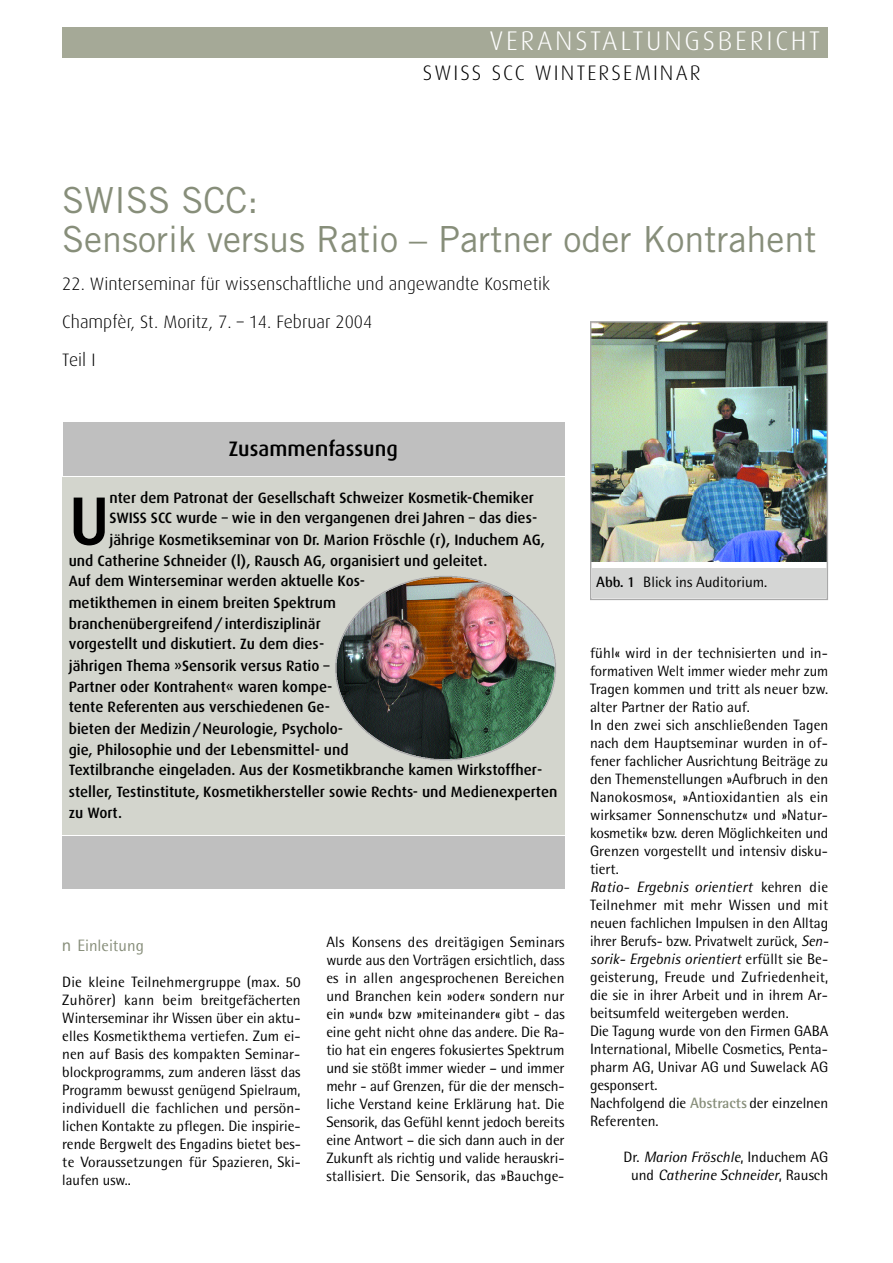
<style>
.page{position:relative;width:893px;height:1263px;background:#fff}
.page>*{position:absolute;margin:0;border:0;box-sizing:border-box;transform-origin:0 0}
.t1{font:500 68.4px "Dax";color:#000}
.t2{font:36px/38.1px "Trade Gothic";color:#878e7a}
.t3{font:300 27px "Dax";color:#fff}
.t4{font:300 21px "Dax";letter-spacing:.1em;color:#000}
.t5{font:500 21px "Dax";color:#000}
.t6{font:300 18px/38.4px "Dax";color:#000}
.t7{font:16.5px "Rotis Semi Sans";color:#878e7a}
.t8{font:15px/18px "Rotis Semi Sans";color:#000;text-align:justify}
.t9{font:500 15px "Dax";color:#000}
.t10{font:italic 15px/18px "Rotis Semi Sans";color:#000;text-align:center}
.s1{font-family:"Geneva";font-size:15px}
.s2{font-weight:700}
.s3{font-style:italic}
.s4{font-weight:700;color:#878e7a}
.s5{font-style:normal}
</style>
<div class="page">
<div style="left:62px;top:27px;width:766px;height:30px;background:#a5a997"></div>
<div style="left:63px;top:423px;width:501px;height:53px;background:#bfbfbf"></div>
<div style="left:62px;top:836px;width:502px;height:53px;background:#bfbfbf"></div>
<div style="left:62px;top:477px;width:502px;height:357px;background:#d3d5cd"></div>
<img style="left:335px;top:576px;width:221px;height:185px">
<img style="left:590px;top:321px;width:238px;height:279px">
<div style="left:592px;top:568px;width:234px;height:30px;background:#d5d6d5"></div>
<h3 class="t3" style="left:489px;top:29px;width:332px">V E R A N STA LT U N G S B E R I C H T</h3>
<h3 class="t4" style="left:423px;top:63px;width:279px">SW I SS SCC WINTERSEMINAR</h3>
<h2 class="t2" style="left:62px;top:185px;width:755px">SWISS SCC:<br>Sensorik versus Ratio – Partner oder Kontrahent</h2>
<p class="t6" style="left:62px;top:265px;width:489px">22. Winterseminar für wissenschaftliche und angewandte Kosmetik<br>Champfèr, St. Moritz, 7. – 14. Februar 2004<br>Teil I</p>
<h3 class="t5" style="left:229px;top:439px;width:171px">Zusammenfassung</h3>
<p class="t9" style="left:109px;top:491px;width:426px">nter dem Patronat der Gesellschaft Schweizer Kosmetik-Chemiker</p>
<p class="t9" style="left:109px;top:512px;width:429px">SWISS SCC wurde – wie in den vergangenen drei Jahren – das dies-</p>
<p class="t9" style="left:109px;top:533px;width:437px">jährige Kosmetikseminar von Dr. Marion Fröschle (r), Induchem AG,</p>
<p class="t9" style="left:69px;top:554px;width:420px">und Catherine Schneider (l), Rausch AG, organisiert und geleitet.</p>
<p class="t9" style="left:69px;top:575px;width:298px">Auf dem Winterseminar werden aktuelle Kos-</p>
<p class="t9" style="left:69px;top:596px;width:269px">metikthemen in einem breiten Spektrum</p>
<p class="t9" style="left:69px;top:617px;width:253px">branchenübergreifend/interdisziplinär</p>
<p class="t9" style="left:69px;top:638px;width:257px">vorgestellt und diskutiert. Zu dem dies-</p>
<p class="t9" style="left:69px;top:659px;width:262px">jährigen Thema »Sensorik versus Ratio –</p>
<p class="t9" style="left:69px;top:680px;width:265px">Partner oder Kontrahent« waren kompe-</p>
<p class="t9" style="left:69px;top:701px;width:262px">tente Referenten aus verschiedenen Ge-</p>
<p class="t9" style="left:69px;top:722px;width:276px">bieten der Medizin/Neurologie, Psycholo-</p>
<p class="t9" style="left:69px;top:743px;width:281px">gie, Philosophie und der Lebensmittel- und</p>
<p class="t9" style="left:69px;top:764px;width:475px">Textilbranche eingeladen. Aus der Kosmetikbranche kamen Wirkstoffher-</p>
<p class="t9" style="left:69px;top:785px;width:490px">steller, Testinstitute, Kosmetikhersteller sowie Rechts- und Medienexperten</p>
<p class="t9" style="left:69px;top:806px;width:55px">zu Wort.</p>
<h1 class="t1" style="left:69px;top:491px;width:42px">U</h1>
<p class="t7" style="left:62px;top:939px;width:83px"><span class="s1">n</span> Einleitung</p>
<p class="t8" style="left:62px;top:974px;width:240px">Die kleine Teilnehmergruppe (max. 50<br>Zuhörer) kann beim breitgefächerten Winterseminar ihr Wissen über ein aktu&shy;elles Kosmetikthema vertiefen. Zum ei&shy;nen auf Basis des kompakten Seminar&shy;blockprogramms, zum anderen lässt das Programm bewusst genügend Spielraum, individuell die fachlichen und persön&shy;lichen Kontakte zu pflegen. Die inspirie&shy;rende Bergwelt des Engadins bietet bes&shy;te Voraussetzungen für Spazieren, Ski&shy;laufen usw..</p>
<p class="t8" style="left:326px;top:934px;width:240px">Als Konsens des dreitägigen Seminars wurde aus den Vorträgen ersichtlich, dass es in allen angesprochenen Bereichen und Branchen kein »oder« sondern nur ein »und« bzw »miteinander« gibt - das eine geht nicht ohne das andere. Die Ra&shy;tio hat ein engeres fokusiertes Spektrum und sie stößt immer wieder – und immer mehr - auf Grenzen, für die der mensch&shy;liche Verstand keine Erklärung hat. Die Sensorik, das Gefühl kennt jedoch bereits eine Antwort – die sich dann auch in der Zukunft als richtig und valide herauskri&shy;stallisiert. Die Sensorik, das »Bauchge-</p>
<p class="t8" style="left:596px;top:574px;width:173px"><span class="s2">Abb. 1</span> Blick ins Auditorium.</p>
<p class="t8" style="left:590px;top:646px;width:240px;text-align:left">fühl« wird in der technisierten und in&shy;formativen Welt immer wieder mehr zum Tragen kommen und tritt als neuer bzw. alter Partner der Ratio auf.<br>In den zwei sich anschließenden Tagen nach dem Hauptseminar wurden in of&shy;fener fachlicher Ausrichtung Beiträge zu den Themenstellungen »Aufbruch in den Nanokosmos«, »Antioxidantien als ein wirksamer Sonnenschutz« und »Natur&shy;kosmetik« bzw. deren Möglichkeiten und Grenzen vorgestellt und intensiv disku&shy;tiert.<br><span class="s3">Ratio- Ergebnis orientiert</span> kehren die Teilnehmer mit mehr Wissen und mit neuen fachlichen Impulsen in den Alltag ihrer Berufs- bzw. Privatwelt zurück, <span class="s3">Sen&shy;sorik- Ergebnis orientiert</span> erfüllt sie Be&shy;geisterung, Freude und Zufriedenheit, die sie in ihrer Arbeit und in ihrem Ar&shy;beitsumfeld weitergeben werden.<br>Die Tagung wurde von den Firmen GABA International, Mibelle Cosmetics, Penta&shy;pharm AG, Univar AG und Suwelack AG gesponsert.<br>Nachfolgend die <span class="s4">Abstracts</span> der einzelnen Referenten.</p>
<p class="t10" style="left:623px;top:1150px;width:206px"><span class="s5">Dr.</span> Marion Fröschle<span class="s5">, Induchem AG und</span> Catherine Schneider<span class="s5">, Rausch</span></p>
</div>
